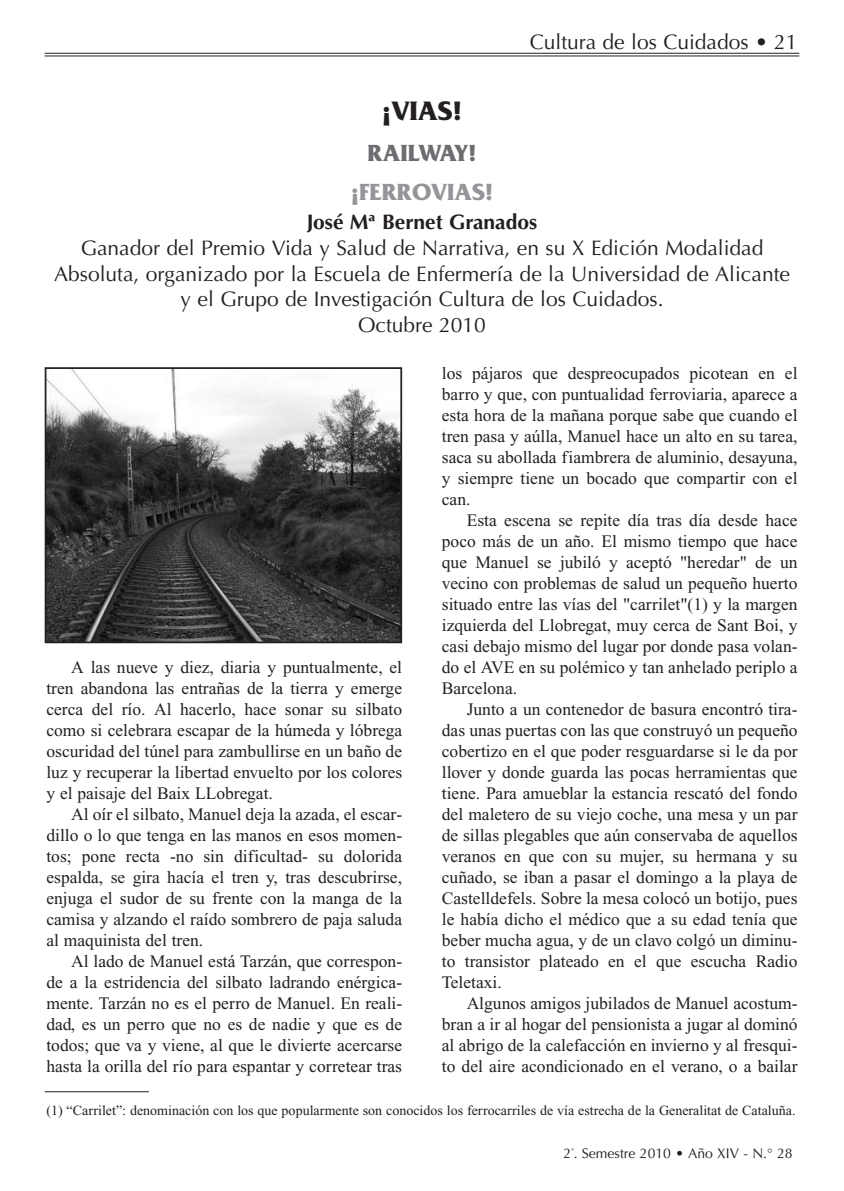
<style>
.page{position:relative;width:844px;height:1191px;background:#fff}
.page>*{position:absolute;margin:0;border:0;box-sizing:border-box;transform-origin:0 0}
.t1{font:700 28px "Friz Quadrata";color:#231f20}
.t2{font:700 24.5px "Friz Quadrata";color:#939598}
.t3{font:700 24.5px "Friz Quadrata";letter-spacing:-.035em;color:#6c6d70}
.t4{font:21px/25.7px "Optima";color:#231f20;text-align:center}
.t5{font:700 21px "Optima";color:#231f20}
.t6{font:17.5px/21px "Times New Roman";color:#231f20;text-align:justify}
.t7{font:14px "Times New Roman";color:#231f20}
.t8{font:14px "Optima";color:#231f20}
</style>
<div class="page">
<hr style="left:45px;top:53px;width:754px;height:1px;background:#231f20">
<hr style="left:45px;top:56px;width:754px;height:1px;background:#231f20">
<hr style="left:45px;top:1091px;width:104px;height:1px;background:#231f20">
<img style="left:48px;top:370px;width:351px;height:270px">
<div style="left:45px;top:367px;width:357px;height:276px;border:2px solid #231f20"></div>
<p class="t4" style="left:529px;top:31px;width:269px">Cultura de los Cuidados • 21</p>
<h1 class="t1" style="left:382px;top:94px;width:82px">¡VIAS!</h1>
<h2 class="t3" style="left:367px;top:138px;width:110px">RAILWAY!</h2>
<h2 class="t2" style="left:351px;top:178px;width:144px">¡FERROVIAS!</h2>
<p class="t5" style="left:306px;top:213px;width:232px">José Mª Bernet Granados</p>
<p class="t4" style="left:54px;top:237px;width:737px">Ganador del Premio Vida y Salud de Narrativa, en su X Edición Modalidad Absoluta, organizado por la Escuela de Enfermería de la Universidad de Alicante y el Grupo de Investigación Cultura de los Cuidados.<br>Octubre 2010</p>
<p class="t6" style="left:46px;top:658px;width:357px;text-indent:25px">A las nueve y diez, diaria y puntualmente, el tren abandona las entrañas de la tierra y emerge cerca del río. Al hacerlo, hace sonar su silbato como si celebrara escapar de la húmeda y lóbrega oscuridad del túnel para zambullirse en un baño de luz y recuperar la libertad envuelto por los colores y el paisaje del Baix LLobregat.</p>
<p class="t6" style="left:46px;top:805px;width:357px;text-indent:25px">Al oír el silbato, Manuel deja la azada, el escar&shy;dillo o lo que tenga en las manos en esos momen&shy;tos; pone recta -no sin dificultad- su dolorida espalda, se gira hacía el tren y, tras descubrirse, enjuga el sudor de su frente con la manga de la camisa y alzando el raído sombrero de paja saluda al maquinista del tren.</p>
<p class="t6" style="left:46px;top:952px;width:357px;text-indent:25px">Al lado de Manuel está Tarzán, que correspon&shy;de a la estridencia del silbato ladrando enérgica&shy;mente. Tarzán no es el perro de Manuel. En reali&shy;dad, es un perro que no es de nadie y que es de todos; que va y viene, al que le divierte acercarse hasta la orilla del río para espantar y corretear tras</p>
<p class="t6" style="left:441px;top:364px;width:357px">los pájaros que despreocupados picotean en el barro y que, con puntualidad ferroviaria, aparece a esta hora de la mañana porque sabe que cuando el tren pasa y aúlla, Manuel hace un alto en su tarea, saca su abollada fiambrera de aluminio, desayuna, y siempre tiene un bocado que compartir con el can.</p>
<p class="t6" style="left:441px;top:511px;width:357px;text-indent:25px">Esta escena se repite día tras día desde hace poco más de un año. El mismo tiempo que hace que Manuel se jubiló y aceptó "heredar" de un vecino con problemas de salud un pequeño huerto situado entre las vías del "carrilet"(1) y la margen izquierda del Llobregat, muy cerca de Sant Boi, y casi debajo mismo del lugar por donde pasa volan&shy;do el AVE en su polémico y tan anhelado periplo a Barcelona.</p>
<p class="t6" style="left:441px;top:700px;width:357px;text-indent:25px">Junto a un contenedor de basura encontró tira&shy;das unas puertas con las que construyó un pequeño cobertizo en el que poder resguardarse si le da por llover y donde guarda las pocas herramientas que tiene. Para amueblar la estancia rescató del fondo del maletero de su viejo coche, una mesa y un par de sillas plegables que aún conservaba de aquellos veranos en que con su mujer, su hermana y su cuñado, se iban a pasar el domingo a la playa de Castelldefels. Sobre la mesa colocó un botijo, pues le había dicho el médico que a su edad tenía que beber mucha agua, y de un clavo colgó un diminu&shy;to transistor plateado en el que escucha Radio Teletaxi.</p>
<p class="t6" style="left:441px;top:994px;width:357px;text-indent:25px">Algunos amigos jubilados de Manuel acostum&shy;bran a ir al hogar del pensionista a jugar al dominó al abrigo de la calefacción en invierno y al fresqui&shy;to del aire acondicionado en el verano, o a bailar</p>
<p class="t7" style="left:46px;top:1105px;width:750px">(1) “Carrilet”: denominación con los que popularmente son conocidos los ferrocarriles de vía estrecha de la Generalitat de Cataluña.</p>
<p class="t8" style="left:563px;top:1147px;width:230px">2<sup>º</sup>. Semestre 2010 • Año XIV - N.° 28</p>
</div>
